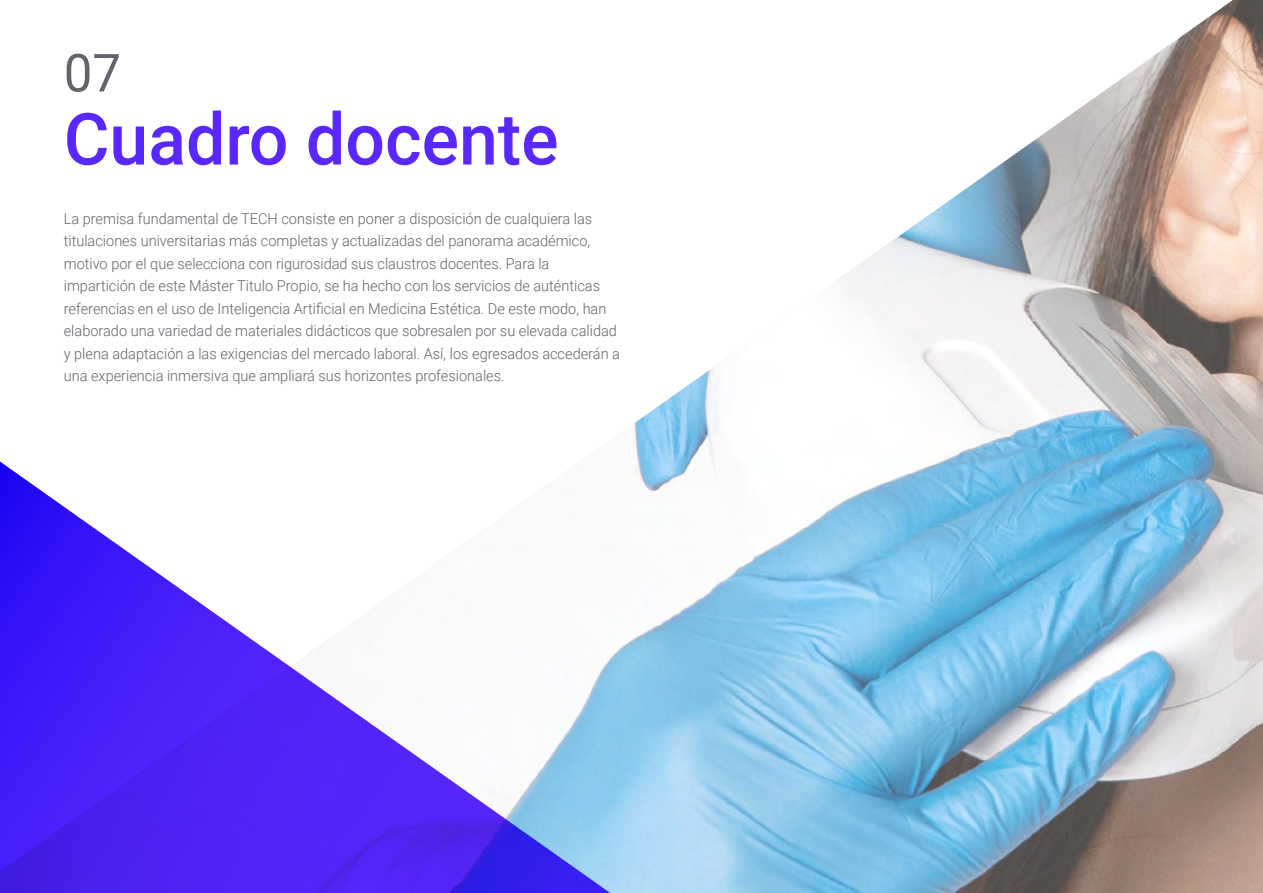
<style>
.page{position:relative;width:1263px;height:893px;background:#fff}
.page>*{position:absolute;margin:0;border:0;box-sizing:border-box;transform-origin:0 0}
.t1{font:500 72px "Roboto";color:#5927ff}
.t2{font:52.5px "Roboto";color:#61646a}
.t3{font:300 15px/22.5px "Roboto";color:#61646a}
</style>
<div class="page">
<img style="left:604px;top:0;width:659px;height:893px">
<svg style="left:0;top:446px;width:640px;height:447px"></svg>
<h2 class="t2" style="left:64px;top:36px;width:59px">07</h2>
<h1 class="t1" style="left:64px;top:89px;width:496px">Cuadro docente</h1>
<p class="t3" style="left:64px;top:207px;width:558px">La premisa fundamental de TECH consiste en poner a disposición de cualquiera las titulaciones universitarias más completas y actualizadas del panorama académico, motivo por el que selecciona con rigurosidad sus claustros docentes. Para la impartición de este Máster Titulo Propio, se ha hecho con los servicios de auténticas referencias en el uso de Inteligencia Artificial en Medicina Estética. De este modo, han elaborado una variedad de materiales didácticos que sobresalen por su elevada calidad y plena adaptación a las exigencias del mercado laboral. Así, los egresados accederán a una experiencia inmersiva que ampliará sus horizontes profesionales.</p>
</div>
